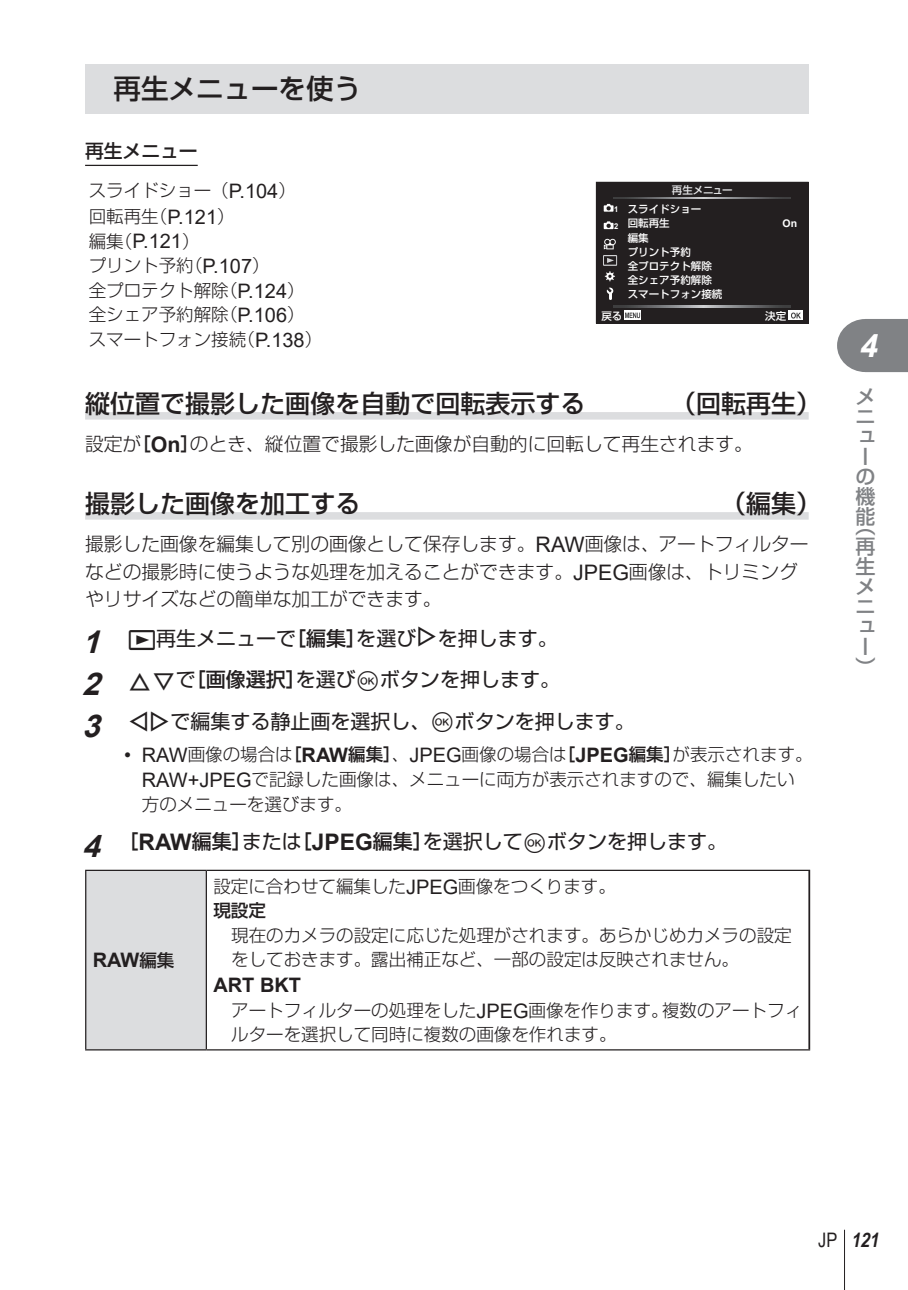
<style>
.page{position:relative;width:908px;height:1290px;background:#fff}
.page>*{position:absolute;margin:0;border:0;box-sizing:border-box;transform-origin:0 0}
.t1{font:italic 700 32.5px "Arial";color:#fff}
.t2{font:500 27.5px "Shin Go Pro";color:#231f20}
.t3{font:500 25px "Shin Go Pro";color:#231f20}
.t4{font:20px/41.8px "Shin Go Pro";color:#231f20}
.t5{font:500 20px/20px "Shin Go Pro";color:#808285}
.t6{font:700 20px "Arial";color:#231f20}
.t7{font:20px "Arial";color:#231f20}
.t8{font:italic 700 20px "Arial Narrow";color:#231f20}
.t9{font:300 18.75px/27.5px "Shin Go Pro";color:#231f20}
.t10{font:500 18.75px "Shin Go Pro";color:#231f20}
.t11{font:300 17.5px/24.5px "Shin Go Pro";color:#231f20}
.t12{font:500 10.5px/14.2px "Shin Go Pro";color:#fff}
.t13{font:500 10.5px "Shin Go Pro";letter-spacing:-.04em;color:#e6e7e9}
.t14{font:700 10.5px "Arial";color:#fff}
.t15{font:700 8px "Arial";color:#fff;scale:.95 1}
.s1{font-family:"Arial";font-weight:400;font-size:20px}
.s2{font-family:"Shin Go Pro";font-weight:300;font-size:17.5px}
.s3{font-weight:500}
.s4{font-family:"Arial";font-weight:700;font-size:21.5px}
.s5{font-family:"Arial";font-weight:400;font-size:21.5px}
.s6{font-family:"Arial";font-weight:700;font-style:italic;font-size:31.25px}
.s7{font-family:"Olympus 1"}
.s8{font-family:"olympus 15"}
.s9{font-family:"Olympus 7"}
.s10{font-family:"Arial";font-weight:700;font-size:20px}
.s11{font-family:"Arial";font-weight:700;font-size:22.75px}
.s12{font-family:"Shin Go Pro";font-weight:500;font-size:17.5px}
.s13{font-weight:400;font-style:normal}
</style>
<div class="page">
<svg style="left:837px;top:319px;width:70px;height:53px;background:#8b8d8f"></svg>
<hr style="left:843px;top:1230px;width:1px;height:60px;background:#231f20">
<hr style="left:85px;top:165px;width:113px;height:1px;background:#231f20">
<div style="left:85px;top:412px;width:723px;height:8px;background:#dcdddf"></div>
<div style="left:85px;top:512px;width:723px;height:8px;background:#dcdddf"></div>
<div style="left:85px;top:64px;width:723px;height:49px;background:#dcdddf"></div>
<div style="left:595px;top:182px;width:213px;height:141px;background:#231f20"></div>
<div style="left:86px;top:870px;width:120px;height:180px;background:#dcdddf"></div>
<hr style="left:808px;top:871px;width:1px;height:178px;background:#231f20">
<hr style="left:85px;top:870px;width:121px;height:1px;background:#231f20">
<hr style="left:85px;top:871px;width:1px;height:178px;background:#231f20">
<hr style="left:206px;top:870px;width:603px;height:1px;background:#231f20">
<hr style="left:206px;top:871px;width:1px;height:178px;background:#231f20">
<hr style="left:85px;top:1049px;width:121px;height:1px;background:#231f20">
<hr style="left:206px;top:1049px;width:603px;height:1px;background:#231f20">
<h2 class="t2" style="left:113px;top:66px;width:249px">再生メニューを使う</h2>
<p class="t10" style="left:85px;top:136px;width:114px">再生メニュー</p>
<p class="t11" style="left:89px;top:176px;width:209px">スライドショー（<span class="s1">P.104</span>）</p>
<p class="t11" style="left:89px;top:202px;width:147px">回転再生（<span class="s1">P.121</span>）</p>
<p class="t7" style="left:89px;top:227px;width:112px"><span class="s2">編集（</span>P.121<span class="s2">）</span></p>
<p class="t11" style="left:89px;top:251px;width:235px">プリント予約（<span class="s1">P.107</span>）<br>全プロテクト解除（<span class="s1">P.124</span>）全シェア予約解除（<span class="s1">P.106</span>）スマートフォン接続（<span class="s1">P.138</span>）</p>
<p class="t15" style="left:614px;top:204px;width:6px">1</p>
<p class="t15" style="left:614px;top:221px;width:6px">2</p>
<p class="t13" style="left:671px;top:181px;width:62px">再生メニュー</p>
<p class="t12" style="left:627px;top:201px;width:75px">スライドショー</p>
<p class="t12" style="left:627px;top:215px;width:44px">回転再生編集</p>
<p class="t14" style="left:782px;top:217px;width:16px">On</p>
<p class="t12" style="left:627px;top:243px;width:65px">プリント予約</p>
<p class="t12" style="left:627px;top:257px;width:85px">全プロテクト解除</p>
<p class="t12" style="left:627px;top:286px;width:96px">スマートフォン接続</p>
<p class="t12" style="left:627px;top:272px;width:85px">全シェア予約解除</p>
<p class="t12" style="left:601px;top:307px;width:22px">戻る</p>
<p class="t12" style="left:765px;top:307px;width:22px">決定</p>
<h3 class="t3" style="left:85px;top:383px;width:501px">縦位置で撮影した画像を自動で回転表示する</h3>
<h3 class="t3" style="left:670px;top:383px;width:151px">（回転再生）</h3>
<p class="t9" style="left:85px;top:428px;width:669px">設定が<span class="s3">［</span><span class="s4">On</span><span class="s3">］</span>のとき、縦位置で撮影した画像が自動的に回転して再生されます。</p>
<h3 class="t3" style="left:85px;top:483px;width:276px">撮影した画像を加工する</h3>
<h3 class="t3" style="left:720px;top:483px;width:101px">（編集）</h3>
<p class="t9" style="left:85px;top:528px;width:724px">撮影した画像を編集して別の画像として保存します。<span class="s5">RAW</span>画像は、アートフィルターなどの撮影時に使うような処理を加えることができます。<span class="s5">JPEG</span>画像は、トリミングやリサイズなどの簡単な加工ができます。</p>
<p class="t4" style="left:82px;top:615px;width:554px"><span class="s6">1</span> <span class="s7">q</span>再生メニューで<span class="s3">［編集］</span>を選び<span class="s8">I</span>を押します。<br><span class="s6">2</span> <span class="s8">FG</span>で<span class="s3">［画像選択］</span>を選び<span class="s9">Q</span>ボタンを押します。<br><span class="s6">3</span> <span class="s8">HI</span>で編集する静止画を選択し、<span class="s9">Q</span>ボタンを押します。</p>
<p class="t11" style="left:142px;top:740px;width:672px;text-indent:-18px"><span class="s1">• RAW</span>画像の場合は<span class="s3">［</span><span class="s10">RAW</span><span class="s3">編集］</span>、<span class="s1">JPEG</span>画像の場合は<span class="s3">［</span><span class="s10">JPEG</span><span class="s3">編集］</span>が表示されます。<br><span class="s1">RAW+JPEG</span>で記録した画像は、メニューに両方が表示されますので、編集したい方のメニューを選びます。</p>
<p class="t4" style="left:82px;top:818px;width:646px"><span class="s6">4</span> <span class="s3">［</span><span class="s11">RAW</span><span class="s3">編集］</span>または<span class="s3">［</span><span class="s11">JPEG</span><span class="s3">編集］</span>を選択して<span class="s9">Q</span>ボタンを押します。</p>
<p class="t6" style="left:93px;top:946px;width:83px">RAW<span class="s12">編集</span></p>
<p class="t11" style="left:213px;top:872px;width:404px;line-height:23.8px">設定に合わせて編集した<span class="s1">JPEG</span>画像をつくります。<span class="s3">現設定</span></p>
<p class="t11" style="left:231px;top:921px;width:562px;line-height:23.8px">現在のカメラの設定に応じた処理がされます。あらかじめカメラの設定をしておきます。露出補正など、一部の設定は反映されません。</p>
<p class="t6" style="left:213px;top:971px;width:89px">ART BKT</p>
<p class="t11" style="left:231px;top:996px;width:572px;line-height:23.8px">アートフィルターの処理をした<span class="s1">JPEG</span>画像を作ります。複数のアートフィルターを選択して同時に複数の画像を作れます。</p>
<h1 class="t1" style="left:859px;top:324px;width:20px">4</h1>
<p class="t5" style="left:855px;top:384px;width:21px">メニューの機能</p>
<p class="t5" style="left:855px;top:514px;width:21px">（再生メニュー）</p>
<p class="t8" style="left:817px;top:1225px;width:67px"><span class="s13">JP</span> 121</p>
</div>
